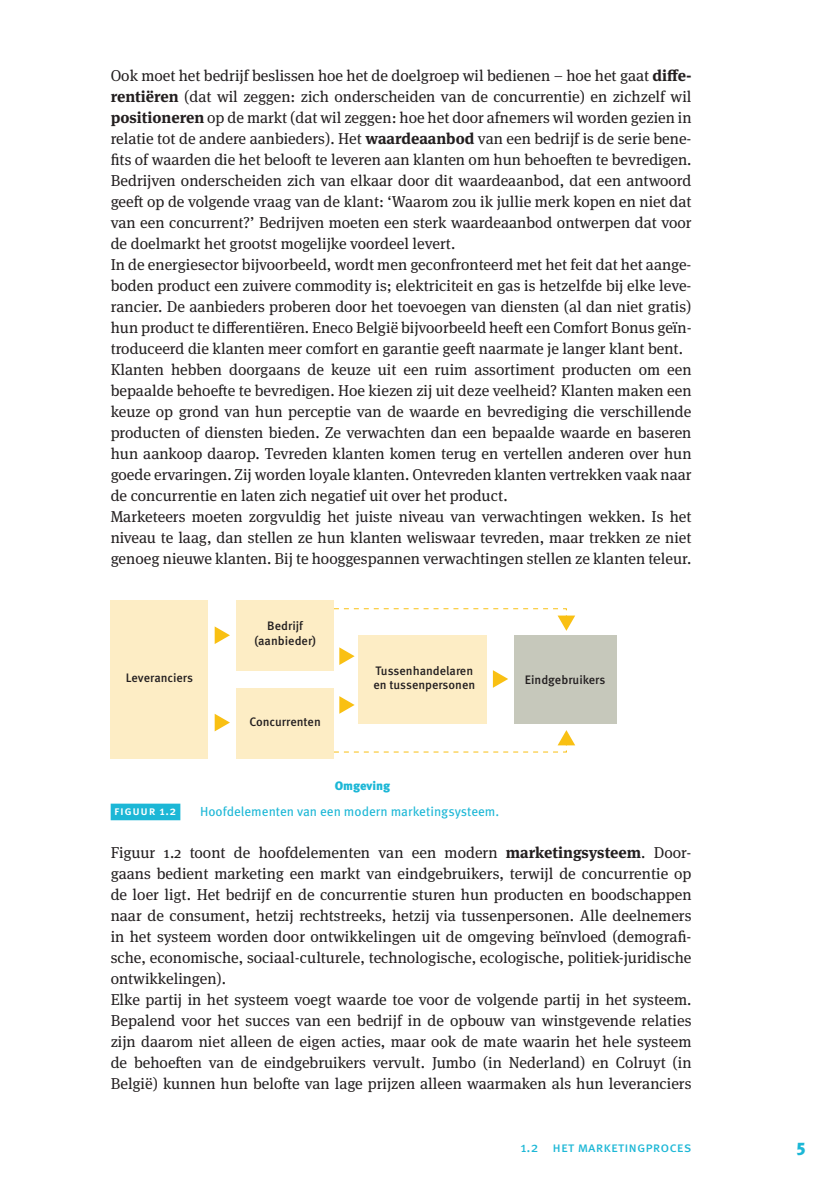
<style>
.page{position:relative;width:837px;height:1184px;background:#fff}
.page>*{position:absolute;margin:0;border:0;box-sizing:border-box;transform-origin:0 0}
.t1{font:900 17.5px "Meta Pro";color:#1cb7d6}
.t2{font:15.75px/21px "Meta Serif Pro";color:#231f20}
.t3{font:14px "Meta Pro";color:#1cb7d6}
.t4{font:13.12px "Meta Pro";color:#1cb7d6}
.t5{font:500 12.25px/14.7px "Meta Pro";color:#231f20;text-align:center}
.t6{font:500 12.25px "Meta Pro";letter-spacing:.05em;color:#fff}
.t7{font:900 12.25px "Meta Pro";letter-spacing:-.005em;color:#1cb7d6}
.s1{font-weight:700}
</style>
<div class="page">
<div style="left:111px;top:803px;width:69px;height:17px;background:#1cb7d6"></div>
<svg style="left:215px;top:626px;width:15px;height:18px"></svg>
<svg style="left:215px;top:714px;width:15px;height:17px"></svg>
<div style="left:111px;top:600px;width:97px;height:159px;background:#fdedc5"></div>
<div style="left:514px;top:635px;width:102px;height:88px;background:#c6c8bb"></div>
<div style="left:236px;top:600px;width:98px;height:71px;background:#fdedc5"></div>
<div style="left:236px;top:688px;width:98px;height:71px;background:#fdedc5"></div>
<svg style="left:334px;top:608px;width:241px;height:145px"></svg>
<p class="t2" style="left:111px;top:64px;width:582px">Ook moet het bedrijf beslissen hoe het de doelgroep wil bedienen – hoe het gaat <span class="s1">diffe&shy;rentiëren</span> (dat wil zeggen: zich onderscheiden van de concurrentie) en zichzelf wil <span class="s1">positioneren</span> op de markt (dat wil zeggen: hoe het door afnemers wil worden gezien in relatie tot de andere aanbieders). Het <span class="s1">waardeaanbod</span> van een bedrijf is de serie bene&shy;fits of waarden die het belooft te leveren aan klanten om hun behoeften te bevredigen.<br>Bedrijven onderscheiden zich van elkaar door dit waardeaanbod, dat een antwoord geeft op de volgende vraag van de klant: ‘Waarom zou ik jullie merk kopen en niet dat van een concurrent?’ Bedrijven moeten een sterk waardeaanbod ontwerpen dat voor de doelmarkt het grootst mogelijke voordeel levert.<br>In de energiesector bijvoorbeeld, wordt men geconfronteerd met het feit dat het aange&shy;boden product een zuivere commodity is; elektriciteit en gas is hetzelfde bij elke leve&shy;rancier. De aanbieders proberen door het toevoegen van diensten (al dan niet gratis) hun product te differentiëren. Eneco België bijvoorbeeld heeft een Comfort Bonus geïn&shy;troduceerd die klanten meer comfort en garantie geeft naarmate je langer klant bent.<br>Klanten hebben doorgaans de keuze uit een ruim assortiment producten om een bepaalde behoefte te bevredigen. Hoe kiezen zij uit deze veelheid? Klanten maken een keuze op grond van hun perceptie van de waarde en bevrediging die verschillende producten of diensten bieden. Ze verwachten dan een bepaalde waarde en baseren hun aankoop daarop. Tevreden klanten komen terug en vertellen anderen over hun goede ervaringen. Zij worden loyale klanten. Ontevreden klanten vertrekken vaak naar de concurrentie en laten zich negatief uit over het product.<br>Marketeers moeten zorgvuldig het juiste niveau van verwachtingen wekken. Is het niveau te laag, dan stellen ze hun klanten weliswaar tevreden, maar trekken ze niet genoeg nieuwe klanten. Bij te hooggespannen verwachtingen stellen ze klanten teleur.</p>
<p class="t5" style="left:126px;top:670px;width:69px">Leveranciers</p>
<p class="t5" style="left:254px;top:618px;width:63px">Bedrijf (aanbieder)</p>
<p class="t5" style="left:249px;top:713px;width:73px">Concurrenten</p>
<p class="t5" style="left:373px;top:662px;width:103px;text-align:left">Tussenhandelaren en tussenpersonen</p>
<p class="t5" style="left:524px;top:671px;width:82px">Eindgebruikers</p>
<p class="t7" style="left:334px;top:776px;width:57px">Omgeving</p>
<p class="t6" style="left:114px;top:801px;width:64px">Figuur 1.2</p>
<p class="t4" style="left:200px;top:801px;width:301px">Hoofdelementen van een modern marketingsysteem.</p>
<p class="t2" style="left:111px;top:841px;width:582px">Figuur 1.2 toont de hoofdelementen van een modern <span class="s1">marketingsysteem</span>. Door&shy;gaans bedient marketing een markt van eindgebruikers, terwijl de concurrentie op de loer ligt. Het bedrijf en de concurrentie sturen hun producten en boodschappen naar de consument, hetzij rechtstreeks, hetzij via tussenpersonen. Alle deelnemers in het systeem worden door ontwikkelingen uit de omgeving beïnvloed (demografi&shy;sche, economische, sociaal-culturele, technologische, ecologische, politiek-juridische ontwikkelingen).<br>Elke partij in het systeem voegt waarde toe voor de volgende partij in het systeem.<br>Bepalend voor het succes van een bedrijf in de opbouw van winstgevende relaties zijn daarom niet alleen de eigen acties, maar ook de mate waarin het hele systeem de behoeften van de eindgebruikers vervult. Jumbo (in Nederland) en Colruyt (in België) kunnen hun belofte van lage prijzen alleen waarmaken als hun leveranciers</p>
<p class="t3" style="left:520px;top:1136px;width:172px">1.2 Het marketingproces</p>
<p class="t1" style="left:796px;top:1132px;width:11px">5</p>
</div>
